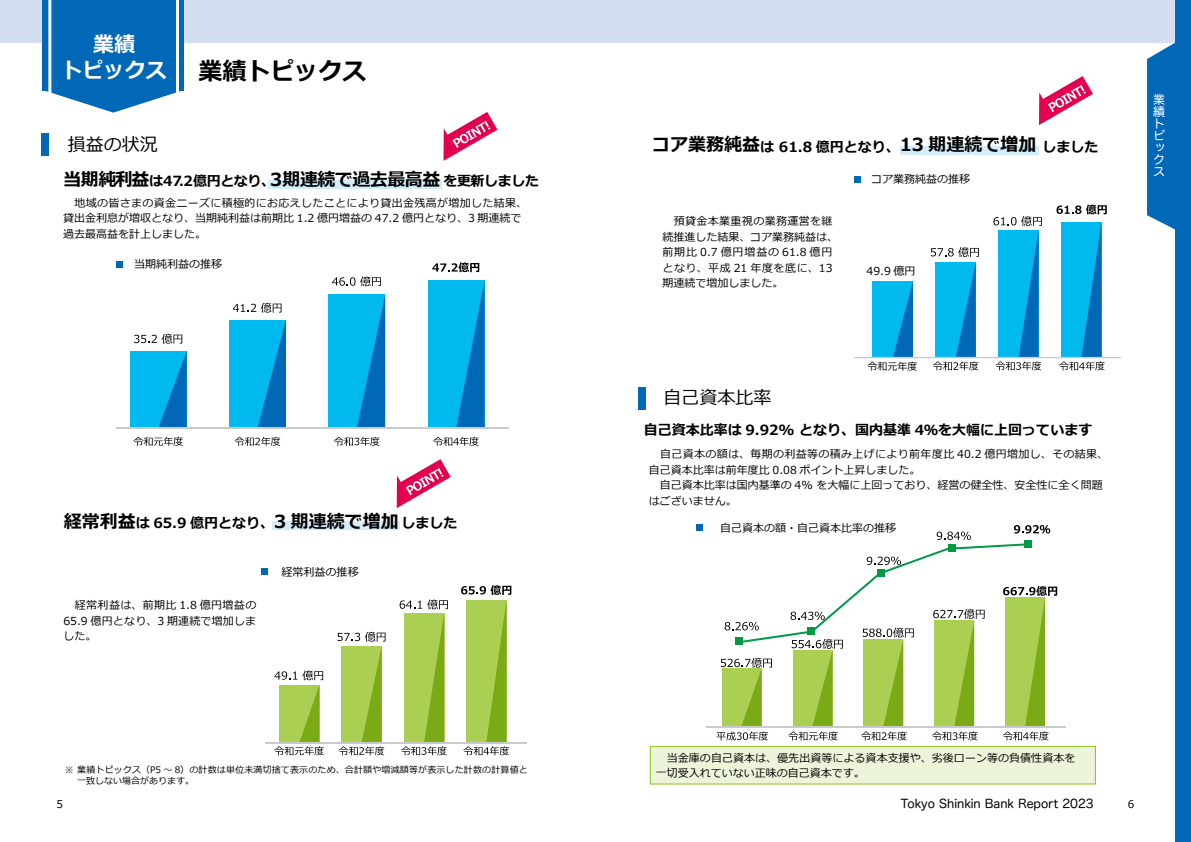
<style>
.page{position:relative;width:1191px;height:842px;background:#fff}
.page>*{position:absolute;margin:0;border:0;box-sizing:border-box;transform-origin:0 0}
.t1{font:700 24px "Meiryo";color:#000}
.t2{font:700 21px/25.5px "Meiryo";color:#fff;text-align:center}
.t3{font:18px "Meiryo";color:#000}
.t4{font:700 14px "Meiryo";color:#000}
.t5{font:700 14px "Meiryo";letter-spacing:-.03em;color:#000}
.t6{font:12px "Hira Maru Pro N W4";color:#000}
.t7{font:12px/12px "Hira Maru Pro N W4";color:#fff}
.t8{font:11px/15.6px "Meiryo";color:#000}
.t9{font:11px/15.6px "Meiryo";letter-spacing:.035em;color:#000}
.t10{font:10.6px "Meiryo";color:#000}
.t11{font:10px "Meiryo";color:#000}
.t12{font:9px/10.6px "Meiryo";letter-spacing:.015em;color:#000}
.s1{font-size:18px}
</style>
<div class="page">
<div style="left:42px;top:133px;width:7px;height:22px;background:#0068b7"></div>
<div style="left:116px;top:261px;width:6px;height:7px;background:#0068b7"></div>
<div style="left:268px;top:180px;width:174px;height:9px;background:#d3edfb"></div>
<svg style="left:443px;top:112px;width:54px;height:49px"></svg>
<svg style="left:262px;top:568px;width:6px;height:6px"></svg>
<svg style="left:397px;top:459px;width:54px;height:49px"></svg>
<svg style="left:432px;top:262px;width:47px;height:10px"></svg>
<svg style="left:234px;top:437px;width:46px;height:9px"></svg>
<svg style="left:334px;top:437px;width:45px;height:9px"></svg>
<svg style="left:433px;top:437px;width:46px;height:9px"></svg>
<svg style="left:233px;top:303px;width:48px;height:10px"></svg>
<svg style="left:134px;top:334px;width:48px;height:10px"></svg>
<div style="left:130px;top:351px;width:57px;height:76px;background:#00b9ef"></div>
<svg style="left:158px;top:351px;width:29px;height:76px"></svg>
<div style="left:229px;top:320px;width:57px;height:107px;background:#00b9ef"></div>
<svg style="left:258px;top:320px;width:28px;height:107px"></svg>
<div style="left:328px;top:294px;width:57px;height:133px;background:#00b9ef"></div>
<svg style="left:357px;top:296px;width:28px;height:131px"></svg>
<div style="left:428px;top:280px;width:56px;height:148px;background:#00b9ef"></div>
<svg style="left:456px;top:284px;width:28px;height:143px"></svg>
<svg style="left:133px;top:437px;width:50px;height:9px"></svg>
<svg style="left:332px;top:276px;width:49px;height:10px"></svg>
<div style="left:273px;top:521px;width:127px;height:9px;background:#d3edfb"></div>
<svg style="left:399px;top:599px;width:49px;height:156px"></svg>
<svg style="left:337px;top:632px;width:48px;height:123px"></svg>
<svg style="left:461px;top:585px;width:50px;height:170px"></svg>
<svg style="left:274px;top:670px;width:50px;height:85px"></svg>
<div style="left:0;top:0;width:1191px;height:42px;background:#d3def1"></div>
<div style="left:638px;top:387px;width:7px;height:22px;background:#0068b7"></div>
<div style="left:696px;top:524px;width:6px;height:7px;background:#0068b7"></div>
<div style="left:650px;top:746px;width:446px;height:38px;background:#ecf4d9;border:1px solid #8fc31f"></div>
<svg style="left:1039px;top:76px;width:54px;height:49px"></svg>
<div style="left:854px;top:176px;width:7px;height:7px;background:#0068b7"></div>
<svg style="left:1056px;top:205px;width:50px;height:9px"></svg>
<svg style="left:931px;top:247px;width:48px;height:123px"></svg>
<svg style="left:993px;top:216px;width:48px;height:154px"></svg>
<svg style="left:1059px;top:222px;width:45px;height:148px;background:#25afe1"></svg>
<div style="left:900px;top:146px;width:139px;height:9px;background:#d3edfb"></div>
<svg style="left:716px;top:525px;width:341px;height:215px"></svg>
<div style="left:1175px;top:0;width:16px;height:842px;background:#0068b7"></div>
<svg style="left:1147px;top:43px;width:28px;height:187px;background:#1574bd"></svg>
<svg style="left:42px;top:0;width:142px;height:113px;background:#247dc1"></svg>
<div style="left:873px;top:281px;width:40px;height:76px;background:#00b9ef"></div>
<svg style="left:893px;top:281px;width:20px;height:76px"></svg>
<hr style="left:854px;top:357px;width:266px;height:1px;background:#c9caca">
<hr style="left:706px;top:726px;width:359px;height:1px;background:#c9caca">
<hr style="left:116px;top:427px;width:392px;height:2px;background:#c9caca">
<hr style="left:265px;top:743px;width:262px;height:1px;background:#c9caca">
<h2 class="t2" style="left:62px;top:33px;width:106px">業績<br>トピックス</h2>
<h1 class="t1" style="left:198px;top:55px;width:169px">業績トピックス</h1>
<h3 class="t3" style="left:68px;top:132px;width:91px">損益の状況</h3>
<p class="t5" style="left:63px;top:171px;width:477px"><span class="s1">当期純利益</span>は47.2億円となり、<span class="s1">3期連続で過去最高益</span> を更新しました</p>
<p class="t8" style="left:63px;top:195px;width:465px">　地域の皆さまの資金ニーズに積極的にお応えしたことにより貸出金残高が増加した結果、貸出金利息が増収となり、当期純利益は前期比 1.2 億円増益の 47.2 億円となり、3 期連続で過去最高益を計上しました。</p>
<p class="t8" style="left:134px;top:257px;width:89px">当期純利益の推移</p>
<p class="t4" style="left:64px;top:513px;width:395px"><span class="s1">経常利益</span>は 65.9 億円となり、<span class="s1">3 期連続で増加</span>しました</p>
<p class="t8" style="left:282px;top:564px;width:78px">経常利益の推移</p>
<p class="t8" style="left:63px;top:598px;width:194px;text-align:justify">　経常利益は、前期比 1.8 億円増益の65.9 億円となり、3 期連続で増加しました。</p>
<p class="t4" style="left:652px;top:137px;width:448px"><span class="s1">コア業務純益</span>は 61.8 億円となり、<span class="s1">13 期連続で増加</span> しました</p>
<p class="t9" style="left:662px;top:214px;width:177px">　預貸金本業重視の業務運営を継続推進した結果、コア業務純益は、前期比 0.7 億円増益の 61.8 億円となり、平成 21 年度を底に、13期連続で増加しました。</p>
<p class="t8" style="left:871px;top:172px;width:100px">コア業務純益の推移</p>
<p class="t8" style="left:866px;top:263px;width:51px">49.9 億円</p>
<p class="t11" style="left:867px;top:359px;width:51px">令和元年度</p>
<h3 class="t3" style="left:663px;top:385px;width:109px">自己資本比率</h3>
<p class="t4" style="left:644px;top:420px;width:450px">自己資本比率は 9.92% となり、国内基準 4％を大幅に上回っています</p>
<p class="t8" style="left:648px;top:447px;width:461px">　自己資本の額は、毎期の利益等の積み上げにより前年度比 40.2 億円増加し、その結果、自己資本比率は前年度比 0.08 ポイント上昇しました。<br>　自己資本比率は国内基準の 4% を大幅に上回っており、経営の健全性、安全性に全く問題はございません。</p>
<p class="t8" style="left:720px;top:520px;width:177px">自己資本の額・自己資本比率の推移</p>
<p class="t7" style="left:1153px;top:93px;width:13px">業績トピックス</p>
<p class="t12" style="left:77px;top:765px;width:452px;text-indent:-12px">※ 業績トピックス（P5 ～ 8）の計数は単位未満切捨て表示のため、合計額や増減額等が表示した計数の計算値と一致しない場合があります。</p>
<p class="t8" style="left:656px;top:750px;width:421px">　当金庫の自己資本は、優先出資等による資本支援や、劣後ローン等の負債性資本を一切受入れていない正味の自己資本です。</p>
<p class="t10" style="left:57px;top:797px;width:8px">5</p>
<p class="t6" style="left:900px;top:793px;width:195px">Tokyo Shinkin Bank Report 2023</p>
<p class="t10" style="left:1127px;top:796px;width:8px">6</p>
</div>
